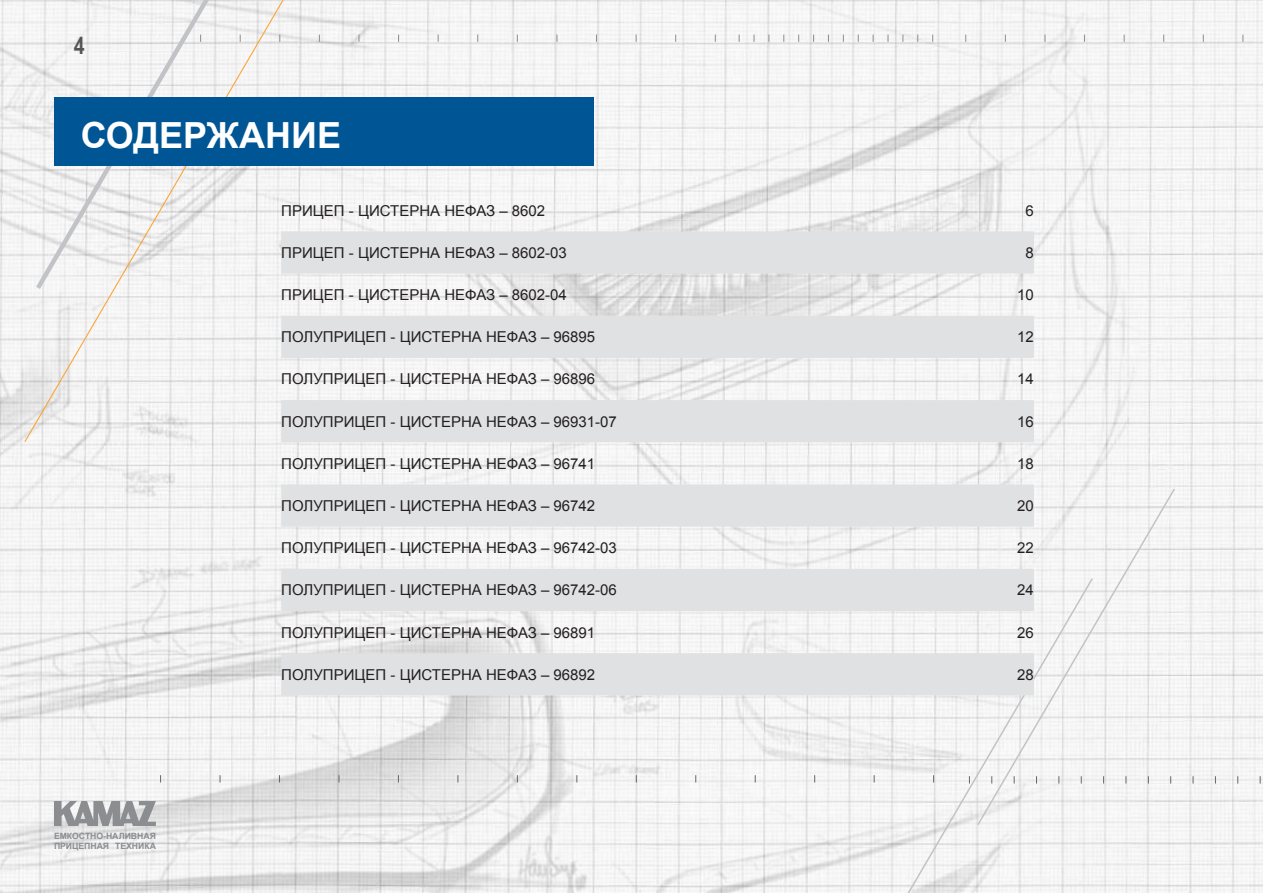
<style>
.page{position:relative;width:1263px;height:893px;background:#fff}
.page>*{position:absolute;margin:0;border:0;box-sizing:border-box;transform-origin:0 0}
.t1{font:700 36px "Arial";color:#fff}
.t2{font:700 24px "Arial Narrow";color:#545557}
.t3{font:15px "Arial";color:#231f20}
.t4{font:700 8.7px/10.5px "Arial";letter-spacing:-.005em;color:#8b8d90}
</style>
<div class="page">
<img style="left:0;top:0;width:1263px;height:893px">
<svg style="left:1260px;top:775px;width:3px;height:8px"></svg>
<svg style="left:54px;top:801px;width:102px;height:25px;background:#a5a6a8"></svg>
<svg style="left:1034px;top:487px;width:142px;height:340px"></svg>
<svg style="left:894px;top:577px;width:200px;height:316px"></svg>
<svg style="left:23px;top:0;width:279px;height:443px"></svg>
<div style="left:54px;top:98px;width:540px;height:68px;background:#005595"></div>
<svg style="left:281px;top:231px;width:753px;height:464px;fill:#e0e1e3"></svg>
<h2 class="t2" style="left:74px;top:27px;width:12px">4</h2>
<h1 class="t1" style="left:81px;top:111px;width:262px">СОДЕРЖАНИЕ</h1>
<p class="t4" style="left:54px;top:831px;width:103px">ЕМКОСТНО-НАЛИВНАЯ<br>ПРИЦЕПНАЯ ТЕХНИКА</p>
<p class="t3" style="left:281px;top:201px;width:266px">ПРИЦЕП - ЦИСТЕРНА НЕФАЗ – 8602</p>
<p class="t3" style="left:1025px;top:201px;width:10px">6</p>
<p class="t3" style="left:281px;top:243px;width:287px">ПРИЦЕП - ЦИСТЕРНА НЕФАЗ – 8602-03</p>
<p class="t3" style="left:1025px;top:243px;width:10px">8</p>
<p class="t3" style="left:281px;top:285px;width:287px">ПРИЦЕП - ЦИСТЕРНА НЕФАЗ – 8602-04</p>
<p class="t3" style="left:1017px;top:285px;width:18px">10</p>
<p class="t3" style="left:281px;top:327px;width:316px">ПОЛУПРИЦЕП - ЦИСТЕРНА НЕФАЗ – 96895</p>
<p class="t3" style="left:1017px;top:327px;width:18px">12</p>
<p class="t3" style="left:281px;top:369px;width:316px">ПОЛУПРИЦЕП - ЦИСТЕРНА НЕФАЗ – 96896</p>
<p class="t3" style="left:1017px;top:369px;width:18px">14</p>
<p class="t3" style="left:281px;top:412px;width:337px">ПОЛУПРИЦЕП - ЦИСТЕРНА НЕФАЗ – 96931-07</p>
<p class="t3" style="left:1017px;top:412px;width:18px">16</p>
<p class="t3" style="left:281px;top:454px;width:316px">ПОЛУПРИЦЕП - ЦИСТЕРНА НЕФАЗ – 96741</p>
<p class="t3" style="left:1017px;top:454px;width:18px">18</p>
<p class="t3" style="left:281px;top:496px;width:316px">ПОЛУПРИЦЕП - ЦИСТЕРНА НЕФАЗ – 96742</p>
<p class="t3" style="left:1017px;top:496px;width:18px">20</p>
<p class="t3" style="left:281px;top:538px;width:337px">ПОЛУПРИЦЕП - ЦИСТЕРНА НЕФАЗ – 96742-03</p>
<p class="t3" style="left:1017px;top:538px;width:18px">22</p>
<p class="t3" style="left:281px;top:580px;width:337px">ПОЛУПРИЦЕП - ЦИСТЕРНА НЕФАЗ – 96742-06</p>
<p class="t3" style="left:1017px;top:580px;width:18px">24</p>
<p class="t3" style="left:281px;top:622px;width:316px">ПОЛУПРИЦЕП - ЦИСТЕРНА НЕФАЗ – 96891</p>
<p class="t3" style="left:1017px;top:622px;width:18px">26</p>
<p class="t3" style="left:281px;top:665px;width:316px">ПОЛУПРИЦЕП - ЦИСТЕРНА НЕФАЗ – 96892</p>
<p class="t3" style="left:1017px;top:665px;width:18px">28</p>
</div>
